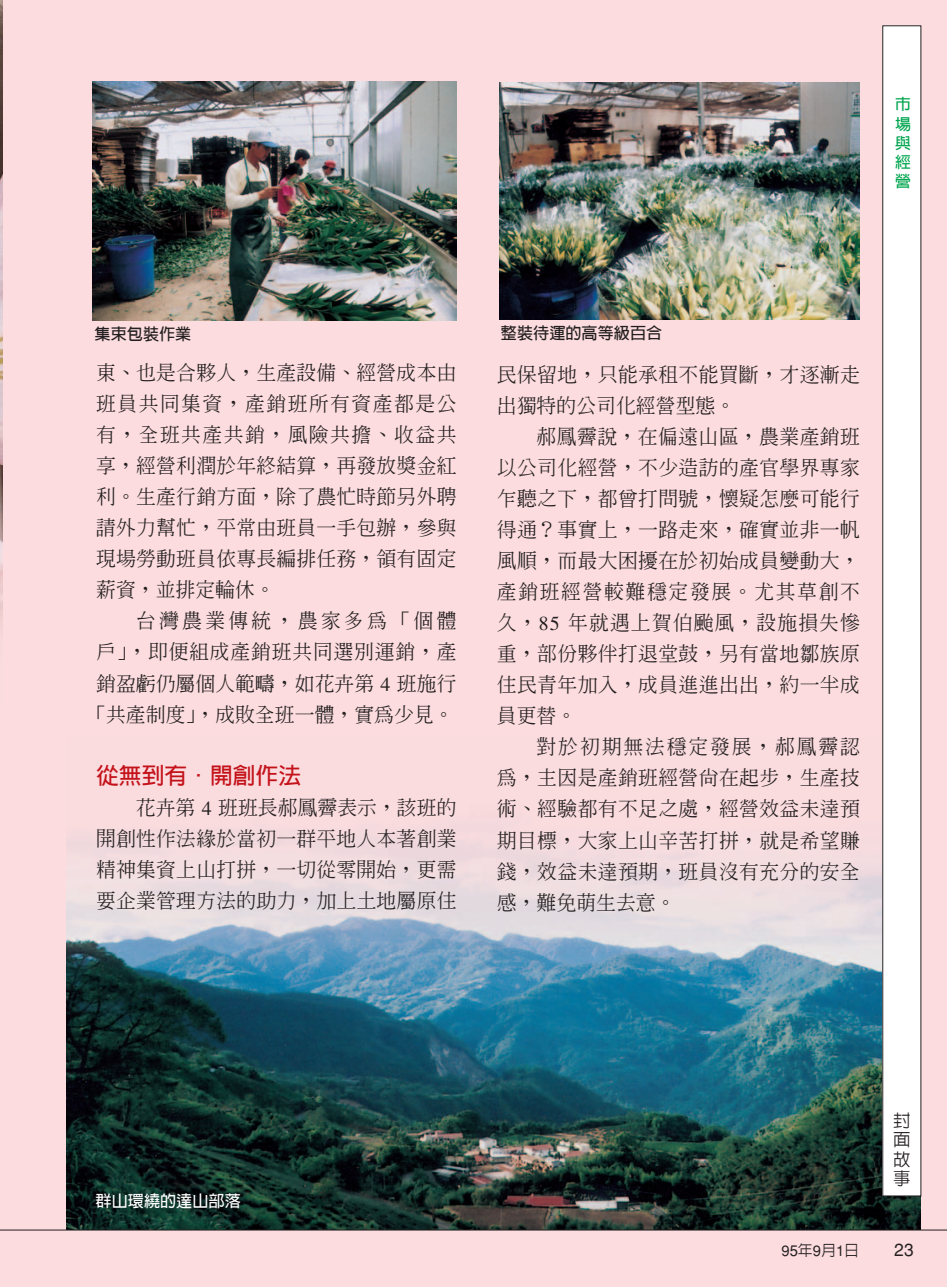
<style>
.page{position:relative;width:947px;height:1287px;background:#fff}
.page>*{position:absolute;margin:0;border:0;box-sizing:border-box;transform-origin:0 0}
.t1{font:700 22.75px "Lin Gothic";color:#c4121a}
.t2{font:500 19.78px/31px "Inn Ming";letter-spacing:.01em;color:#231f20;text-align:justify}
.t3{font:500 17.5px/19.2px "Lin Gothic";color:#231f20;text-align:justify}
.t4{font:17.5px "Helvetica";color:#231f20}
.t5{font:700 16.1px "Lin Gothic";color:#231f20}
.t6{font:700 16.1px "Lin Gothic";color:#fff}
.t7{font:700 15.75px/19.2px "Lin Gothic";color:#00a54f;text-align:justify}
.t8{font:14.88px "Helvetica";color:#231f20}
.s1{font-family:"Times";font-weight:400}
.s2{font-family:"Lin Gothic";font-weight:500}
</style>
<div class="page">
<img style="left:0;top:0;width:946px;height:1286px">
<p class="t7" style="left:894px;top:95px;width:17px">市場與經營</p>
<p class="t5" style="left:95px;top:325px;width:98px">集束包裝作業</p>
<p class="t2" style="left:96px;top:357px;width:362px">東、也是合夥人，生產設備、經營成本由班員共同集資，產銷班所有資產都是公有，全班共產共銷，風險共擔、收益共享，經營利潤於年終結算，再發放獎金紅利。生產行銷方面，除了農忙時節另外聘請外力幫忙，平常由班員一手包辦，參與現場勞動班員依專長編排任務，領有固定薪資，並排定輪休。</p>
<p class="t2" style="left:86px;top:605px;width:371px;text-align:right">台灣農業傳統，農家多為「個體<br>戶」，即便組成產銷班共同選別運銷，產銷盈虧仍屬個人範疇，如花卉第 <span class="s1">4</span> 班施行「共產制度」，成敗全班一體，實為少見。</p>
<p class="t1" style="left:96px;top:763px;width:206px">從無到有．開創作法</p>
<p class="t2" style="left:96px;top:791px;width:362px;text-indent:40px">花卉第 <span class="s1">4</span> 班班長郝鳳霽表示，該班的開創性作法緣於當初一群平地人本著創業精神集資上山打拼，一切從零開始，更需要企業管理方法的助力，加上土地屬原住</p>
<p class="t5" style="left:500px;top:324px;width:163px">整裝待運的高等級百合</p>
<p class="t2" style="left:496px;top:359px;width:364px">民保留地，只能承租不能買斷，才逐漸走出獨特的公司化經營型態。</p>
<p class="t2" style="left:496px;top:421px;width:364px;text-indent:40px">郝鳳霽說，在偏遠山區，農業產銷班以公司化經營，不少造訪的產官學界專家乍聽之下，都曾打問號，懷疑怎麼可能行得通？事實上，一路走來，確實並非一帆風順，而最大困擾在於初始成員變動大，產銷班經營較難穩定發展。尤其草創不久，<span class="s1">85</span> 年就遇上賀伯颱風，設施損失慘重，部份夥伴打退堂鼓，另有當地鄒族原住民青年加入，成員進進出出，約一半成員更替。</p>
<p class="t2" style="left:496px;top:731px;width:364px;text-indent:40px">對於初期無法穩定發展，郝鳳霽認為，主因是產銷班經營尚在起步，生產技術、經驗都有不足之處，經營效益未達預期目標，大家上山辛苦打拼，就是希望賺錢，效益未達預期，班員沒有充分的安全感，難免萌生去意。</p>
<p class="t6" style="left:96px;top:1192px;width:147px">群山環繞的達山部落</p>
<p class="t3" style="left:892px;top:1110px;width:19px">封面故事</p>
<p class="t8" style="left:781px;top:1244px;width:79px">95<span class="s2">年</span>9<span class="s2">月</span>1<span class="s2">日</span></p>
<p class="t4" style="left:893px;top:1243px;width:21px">23</p>
</div>
